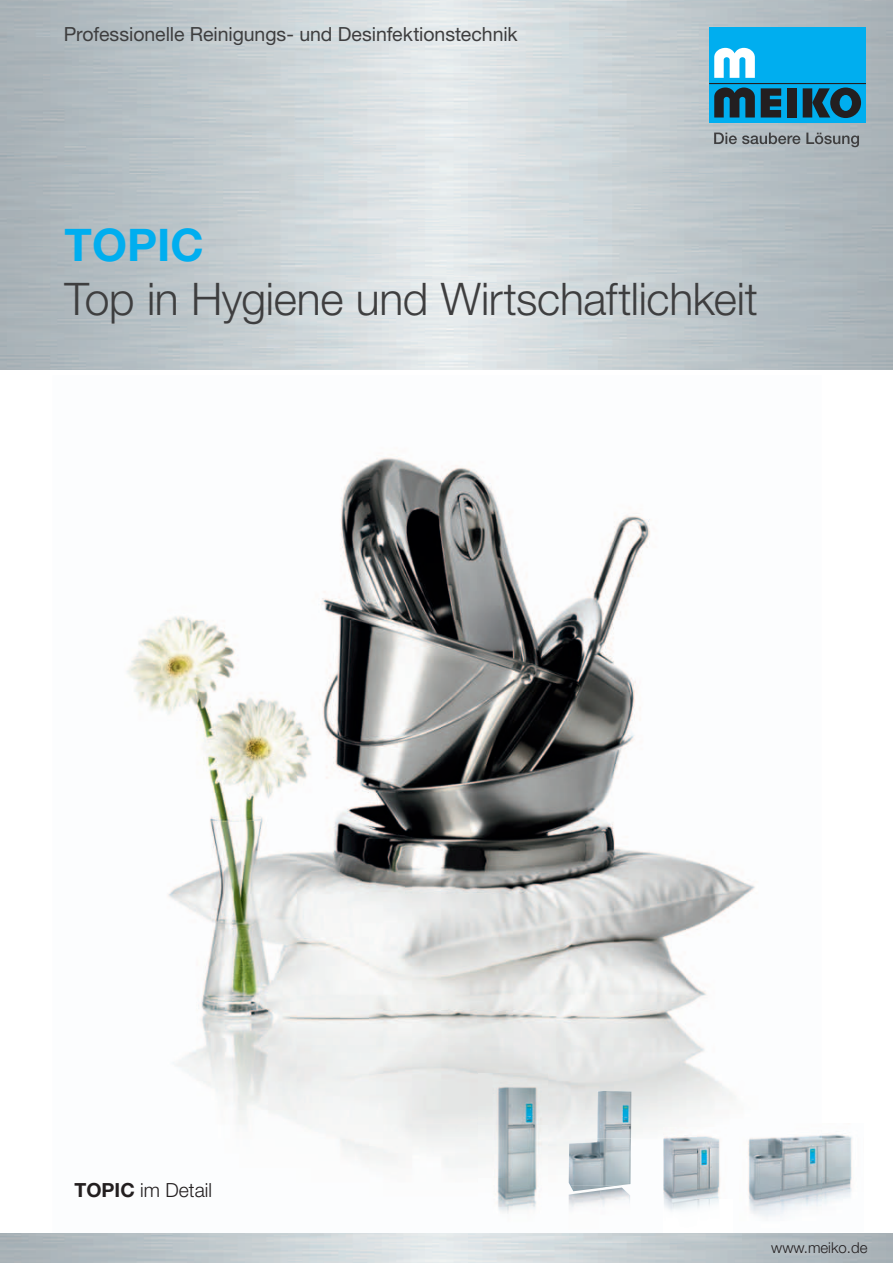
<style>
.page{position:relative;width:893px;height:1263px;background:#fff}
.page>*{position:absolute;margin:0;border:0;box-sizing:border-box;transform-origin:0 0}
.t1{font:300 45px "Helvetica Neue LT Pro";letter-spacing:-.005em;color:#3e3e3f}
.t2{font:700 45px "Helvetica Neue LT Pro";color:#00aeef}
.t3{font:19.5px "Helvetica Neue LT Pro";letter-spacing:-.005em;color:#3e3e3f}
.t4{font:300 19.5px "Helvetica Neue LT Pro";color:#231f20}
.t5{font:300 15px "Helvetica Neue LT Pro";color:#231f20}
.s1{font-weight:700}
</style>
<div class="page">
<div style="left:709px;top:27px;width:157px;height:96px;background:#00aeef"></div>
<svg style="left:761px;top:88px;width:20px;height:29px"></svg>
<div style="left:787px;top:88px;width:10px;height:29px;background:#231f20"></div>
<svg style="left:803px;top:88px;width:58px;height:30px"></svg>
<hr style="left:709px;top:83px;width:157px;height:1px;background:#231f20">
<svg style="left:714px;top:48px;width:41px;height:30px"></svg>
<svg style="left:714px;top:88px;width:41px;height:29px"></svg>
<svg style="left:714px;top:133px;width:145px;height:14px;background:#8f969a"></svg>
<img style="left:126px;top:457px;width:629px;height:744px">
<img style="left:597px;top:1091px;width:34px;height:47px">
<img style="left:569px;top:1138px;width:62px;height:71px">
<img style="left:479px;top:1074px;width:69px;height:140px">
<img style="left:739px;top:1123px;width:113px;height:94px">
<img style="left:663px;top:1127px;width:69px;height:84px">
<p class="t3" style="left:64px;top:22px;width:455px">Professionelle Reinigungs- und Desinfektionstechnik</p>
<h1 class="t2" style="left:65px;top:217px;width:141px">TOPIC</h1>
<h1 class="t1" style="left:65px;top:272px;width:695px">Top in Hygiene und Wirtschaftlichkeit</h1>
<p class="t4" style="left:74px;top:1178px;width:139px"><span class="s1">TOPIC</span> im Detail</p>
<p class="t5" style="left:771px;top:1239px;width:98px">www.meiko.de</p>
</div>
